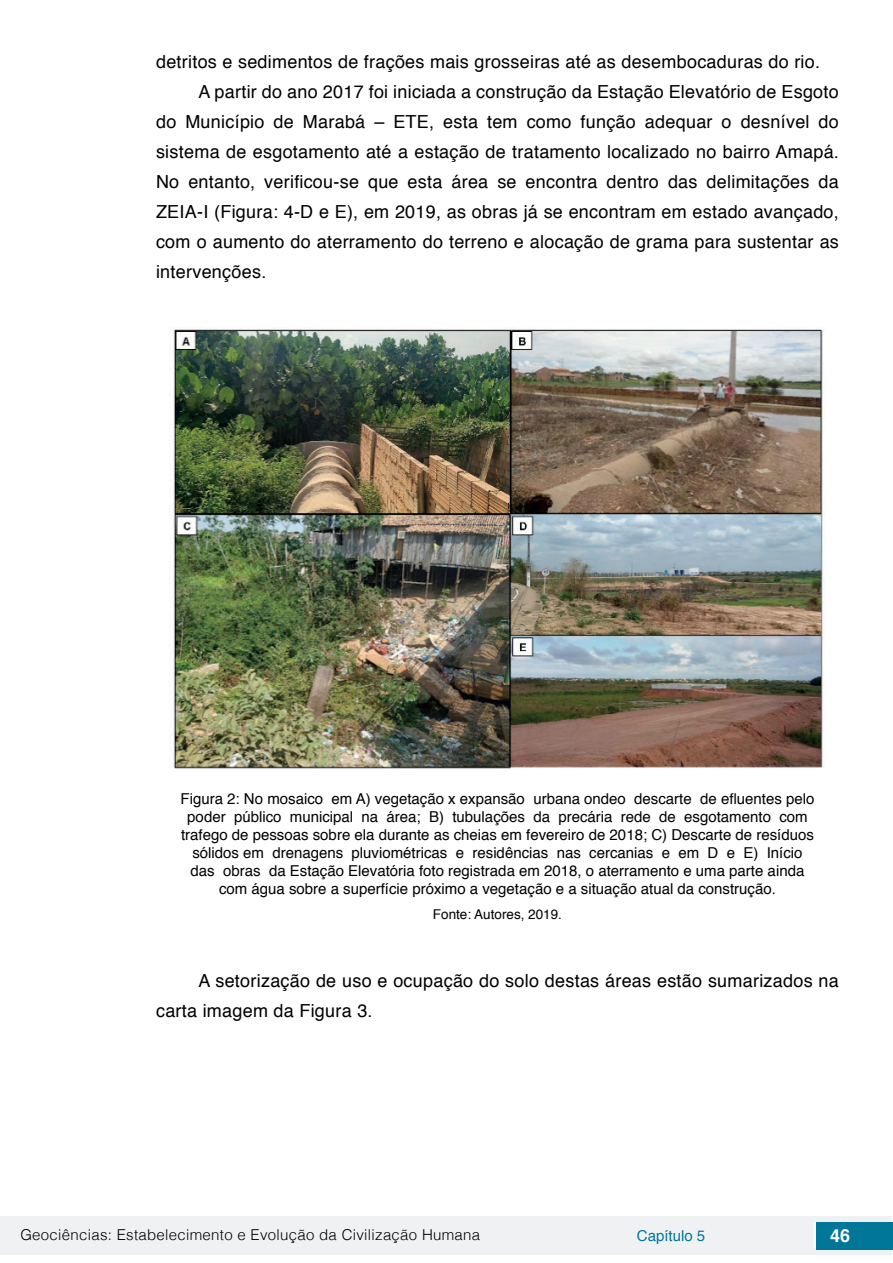
<style>
.page{position:relative;width:893px;height:1263px;background:#fff}
.page>*{position:absolute;margin:0;border:0;box-sizing:border-box;transform-origin:0 0}
.t1{font:18px/30px "Helvetica";letter-spacing:.015em;color:#000}
.t2{font:700 18px "Helvetica";color:#fff}
.t3{font:15px/18px "Helvetica";color:#000;text-align:center}
.t4{font:300 15px "Helvetica";letter-spacing:.02em;color:#000}
.t5{font:15px "Helvetica";color:#007699}
.t6{font:13.5px "Helvetica";color:#000}
</style>
<div class="page">
<div style="left:1px;top:1216px;width:891px;height:38px;background:#f0f1f2"></div>
<div style="left:816px;top:1222px;width:77px;height:27px;background:#007699"></div>
<svg style="left:815px;top:1224px;width:1px;height:24px"></svg>
<img style="left:171px;top:328px;width:652px;height:441px">
<p class="t1" style="left:156px;top:47px;width:666px">detritos e sedimentos de frações mais grosseiras até as desembocaduras do rio.</p>
<p class="t1" style="left:199px;top:77px;width:642px">A partir do ano 2017 foi iniciada a construção da Estação Elevatório de Esgoto</p>
<p class="t1" style="left:156px;top:107px;width:684px">do Município de Marabá – ETE, esta tem como função adequar o desnível do</p>
<p class="t1" style="left:156px;top:137px;width:684px">sistema de esgotamento até a estação de tratamento localizado no bairro Amapá.</p>
<p class="t1" style="left:156px;top:167px;width:684px">No entanto, verificou-se que esta área se encontra dentro das delimitações da</p>
<p class="t1" style="left:156px;top:197px;width:684px">ZEIA-I (Figura: 4-D e E), em 2019, as obras já se encontram em estado avançado,</p>
<p class="t1" style="left:156px;top:227px;width:684px">com o aumento do aterramento do terreno e alocação de grama para sustentar as</p>
<p class="t1" style="left:156px;top:257px;width:112px">intervenções.</p>
<p class="t3" style="left:181px;top:790px;width:635px">Figura 2: No mosaico em A) vegetação x expansão urbana ondeo descarte de efluentes pelo poder público municipal na área; B) tubulações da precária rede de esgotamento com trafego de pessoas sobre ela durante as cheias em fevereiro de 2018; C) Descarte de resíduos sólidos em drenagens pluviométricas e residências nas cercanias e em D e E) Início das obras da Estação Elevatória foto registrada em 2018, o aterramento e uma parte ainda com água sobre a superfície próximo a vegetação e a situação atual da construção.</p>
<p class="t6" style="left:433px;top:904px;width:131px">Fonte: Autores, 2019.</p>
<p class="t1" style="left:156px;top:967px;width:684px;text-indent:43px">A setorização de uso e ocupação do solo destas áreas estão sumarizados na carta imagem da Figura 3.</p>
<p class="t4" style="left:20px;top:1222px;width:461px">Geociências: Estabelecimento e Evolução da Civilização Humana</p>
<p class="t5" style="left:637px;top:1224px;width:70px">Capítulo 5</p>
<p class="t2" style="left:830px;top:1221px;width:22px">46</p>
</div>
